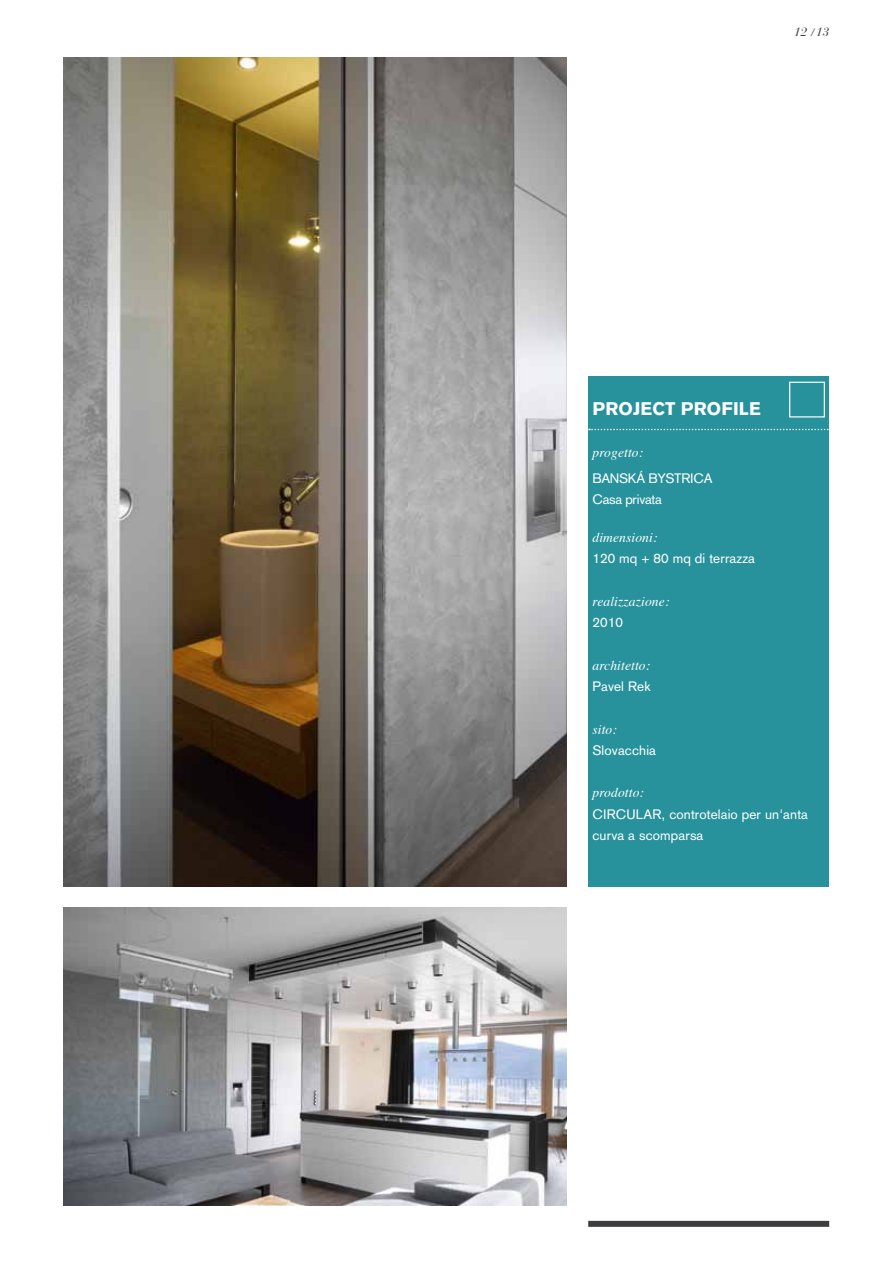
<style>
.page{position:relative;width:893px;height:1263px;background:#fff}
.page>*{position:absolute;margin:0;border:0;box-sizing:border-box;transform-origin:0 0}
.t1{font:900 18px "Akzidenz Grotesk";letter-spacing:.01em;color:#fff}
.t2{font:13.5px/21px "Akzidenz Grotesk";letter-spacing:.01em;color:#fff}
.t3{font:italic 13.5px "Times";letter-spacing:.01em;color:#fff}
.t4{font:13.5px/21px "Akzidenz Grotesk";letter-spacing:-.02em;color:#fff}
.t5{font:italic 12px "Bauer Bodoni";color:#3d3d3f}
.s1{font-size:10.5px}
</style>
<div class="page">
<div style="left:588px;top:1221px;width:241px;height:6px;background:#3d3d3f"></div>
<div style="left:588px;top:376px;width:241px;height:511px;background:#28929c"></div>
<svg style="left:589px;top:429px;width:240px;height:1px"></svg>
<div style="left:789px;top:382px;width:36px;height:35px;border:1px solid #fff"></div>
<img style="left:64px;top:908px;width:503px;height:297px">
<img style="left:64px;top:57px;width:503px;height:830px">
<p class="t5" style="left:794px;top:25px;width:37px">12 <span class="s1">/</span>13</p>
<h1 class="t1" style="left:592px;top:397px;width:170px">PROJECT PROFILE</h1>
<p class="t3" style="left:592px;top:441px;width:52px">progetto:</p>
<p class="t4" style="left:592px;top:468px;width:121px">BANSKÁ BYSTRICA<br>Casa privata</p>
<p class="t3" style="left:592px;top:526px;width:67px">dimensioni:</p>
<p class="t2" style="left:592px;top:548px;width:164px">120 mq + 80 mq di terrazza</p>
<p class="t3" style="left:592px;top:590px;width:79px">realizzazione:</p>
<p class="t2" style="left:592px;top:612px;width:32px">2010</p>
<p class="t3" style="left:592px;top:653px;width:59px">architetto:</p>
<p class="t2" style="left:592px;top:676px;width:60px">Pavel Rek</p>
<p class="t3" style="left:592px;top:717px;width:26px">sito:</p>
<p class="t2" style="left:592px;top:739px;width:65px">Slovacchia</p>
<p class="t3" style="left:592px;top:781px;width:53px">prodotto:</p>
<p class="t2" style="left:592px;top:804px;width:217px">CIRCULAR, controtelaio per un'anta curva a scomparsa</p>
</div>
